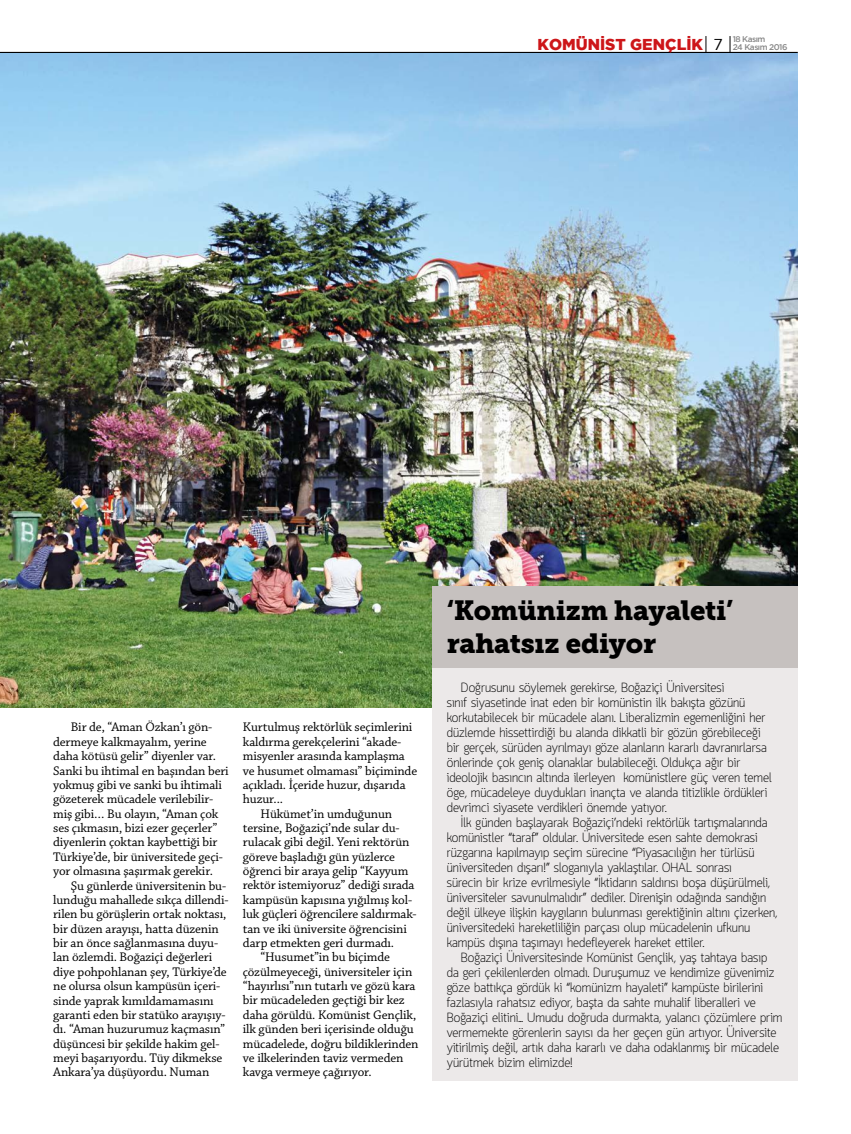
<style>
.page{position:relative;width:851px;height:1134px;background:#fff}
.page>*{position:absolute;margin:0;border:0;box-sizing:border-box;transform-origin:0 0}
.t1{font:27.5px/33px "Museo Slab 900";letter-spacing:-.01em;color:#000}
.t2{font:800 15.75px "Gotham";color:#cd1619}
.t3{font:300 13.12px/15px "Quark";color:#000}
.t4{font:13.12px/14.4px "Chaparral Pro";letter-spacing:-.01em;color:#000}
.t5{font:500 8.25px "Gotham";letter-spacing:-.06em;color:#878787}
.s1{font-weight:400;color:#000}
.s2{font-weight:500;font-size:8.25px;color:#878787}
</style>
<div class="page">
<hr style="left:0;top:52px;width:797px;height:1px;background:#000">
<svg style="left:705px;top:36px;width:1px;height:16px"></svg>
<svg style="left:729px;top:36px;width:1px;height:16px"></svg>
<img style="left:0;top:53px;width:797px;height:654px">
<div style="left:432px;top:641px;width:365px;height:440px;background:#ece9e9"></div>
<div style="left:432px;top:586px;width:365px;height:82px;background:#c6c1bf"></div>
<p class="t2" style="left:537px;top:36px;width:251px">KOMÜNİST GENÇLİK <span class="s1">7</span> <span class="s2">24 Kasım 2016</span></p>
<p class="t5" style="left:732px;top:34px;width:34px">18 Kasım</p>
<p class="t4" style="left:53px;top:721px;width:177px;text-indent:18px">Bir de, “Aman Özkan’ı gön&shy;dermeye kalkmayalım, yerine daha kötüsü gelir” diyenler var.<br>Sanki bu ihtimal en başından beri yokmuş gibi ve sanki bu ihtimali gözeterek mücadele verilebilir&shy;miş gibi… Bu olayın, “Aman çok ses çıkmasın, bizi ezer geçerler” diyenlerin çoktan kaybettiği bir<br>Türkiye’de, bir üniversitede geçi&shy;yor olmasına şaşırmak gerekir.</p>
<p class="t4" style="left:53px;top:879px;width:177px;text-indent:18px">Şu günlerde üniversitenin bu&shy;lunduğu mahallede sıkça dillendi&shy;rilen bu görüşlerin ortak noktası, bir düzen arayışı, hatta düzenin bir an önce sağlanmasına duyu&shy;lan özlemdi. Boğaziçi değerleri diye pohpohlanan şey, Türkiye’de ne olursa olsun kampüsün içeri&shy;sinde yaprak kımıldamamasını garanti eden bir statüko arayışıy&shy;dı. “Aman huzurumuz kaçmasın” düşüncesi bir şekilde hakim gel&shy;meyi başarıyordu. Tüy dikmekse<br>Ankara’ya düşüyordu. Numan</p>
<p class="t4" style="left:243px;top:720px;width:171px">Kurtulmuş rektörlük seçimlerini</p>
<p class="t4" style="left:243px;top:735px;width:160px">kaldırma gerekçelerini “akade-</p>
<p class="t4" style="left:243px;top:749px;width:163px">misyenler arasında kamplaşma</p>
<p class="t4" style="left:243px;top:764px;width:176px">ve husumet olmaması” biçiminde</p>
<p class="t4" style="left:243px;top:778px;width:164px">açıkladı. İçeride huzur, dışarıda</p>
<p class="t4" style="left:243px;top:792px;width:42px">huzur...</p>
<p class="t4" style="left:260px;top:807px;width:133px">Hükümet’in umduğunun</p>
<p class="t4" style="left:243px;top:821px;width:158px">tersine, Boğaziçi’nde sular du-</p>
<p class="t4" style="left:243px;top:835px;width:168px">rulacak gibi değil. Yeni rektörün</p>
<p class="t4" style="left:243px;top:850px;width:153px">göreve başladığı gün yüzlerce</p>
<p class="t4" style="left:243px;top:864px;width:167px">öğrenci bir araya gelip “Kayyum</p>
<p class="t4" style="left:243px;top:879px;width:173px">rektör istemiyoruz” dediği sırada</p>
<p class="t4" style="left:243px;top:893px;width:171px">kampüsün kapısına yığılmış kol-</p>
<p class="t4" style="left:243px;top:907px;width:175px">luk güçleri öğrencilere saldırmak-</p>
<p class="t4" style="left:243px;top:922px;width:165px">tan ve iki üniversite öğrencisini</p>
<p class="t4" style="left:243px;top:936px;width:153px">darp etmekten geri durmadı.</p>
<p class="t4" style="left:260px;top:950px;width:131px">“Husumet”in bu biçimde</p>
<p class="t4" style="left:243px;top:965px;width:171px">çözülmeyeceği, üniversiteler için</p>
<p class="t4" style="left:243px;top:979px;width:174px">“hayırlısı”nın tutarlı ve gözü kara</p>
<p class="t4" style="left:243px;top:994px;width:163px">bir mücadeleden geçtiği bir kez</p>
<p class="t4" style="left:243px;top:1008px;width:175px">daha görüldü. Komünist Gençlik,</p>
<p class="t4" style="left:243px;top:1022px;width:172px">ilk günden beri içerisinde olduğu</p>
<p class="t4" style="left:243px;top:1037px;width:177px">mücadelede, doğru bildiklerinden</p>
<p class="t4" style="left:243px;top:1051px;width:162px">ve ilkelerinden taviz vermeden</p>
<p class="t4" style="left:243px;top:1065px;width:130px">kavga vermeye çağırıyor.</p>
<h1 class="t1" style="left:446px;top:594px;width:288px">‘Komünizm hayaleti’ rahatsız ediyor</h1>
<p class="t3" style="left:446px;top:681px;width:326px;text-indent:14px">Doğrusunu söylemek gerekirse, Boğaziçi Üniversitesi<br>sınıf siyasetinde inat eden bir komünistin ilk bakışta gözünü korkutabilecek bir mücadele alanı. Liberalizmin egemenliğini her düzlemde hissettirdiği bu alanda dikkatli bir gözün görebileceği bir gerçek, sürüden ayrılmayı göze alanların kararlı davranırlarsa önlerinde çok geniş olanaklar bulabileceği. Oldukça ağır bir ideolojik basıncın altında ilerleyen komünistlere güç veren temel öge, mücadeleye duydukları inançta ve alanda titizlikle ördükleri devrimci siyasete verdikleri önemde yatıyor.</p>
<p class="t3" style="left:446px;top:816px;width:332px;text-indent:14px">İlk günden başlayarak Boğaziçi’ndeki rektörlük tartışmalarında komünistler “taraf” oldular. Üniversitede esen sahte demokrasi rüzgarına kapılmayıp seçim sürecine “Piyasacılığın her türlüsü üniversiteden dışarı!” sloganıyla yaklaştılar. OHAL sonrası<br>sürecin bir krize evrilmesiyle “İktidarın saldırısı boşa düşürülmeli, üniversiteler savunulmalıdır” dediler. Direnişin odağında sandığın değil ülkeye ilişkin kaygıların bulunması gerektiğinin altını çizerken, üniversitedeki hareketliliğin parçası olup mücadelenin ufkunu kampüs dışına taşımayı hedefleyerek hareket ettiler.</p>
<p class="t3" style="left:446px;top:951px;width:337px;text-indent:14px">Boğaziçi Üniversitesinde Komünist Gençlik, yaş tahtaya basıp da geri çekilenlerden olmadı. Duruşumuz ve kendimize güvenimiz göze battıkça gördük ki “komünizm hayaleti” kampüste birilerini fazlasıyla rahatsız ediyor, başta da sahte muhalif liberalleri ve Boğaziçi elitini… Umudu doğruda durmakta, yalancı çözümlere prim vermemekte görenlerin sayısı da her geçen gün artıyor. Üniversite yitirilmiş değil, artık daha kararlı ve daha odaklanmış bir mücadele yürütmek bizim elimizde!</p>
</div>
